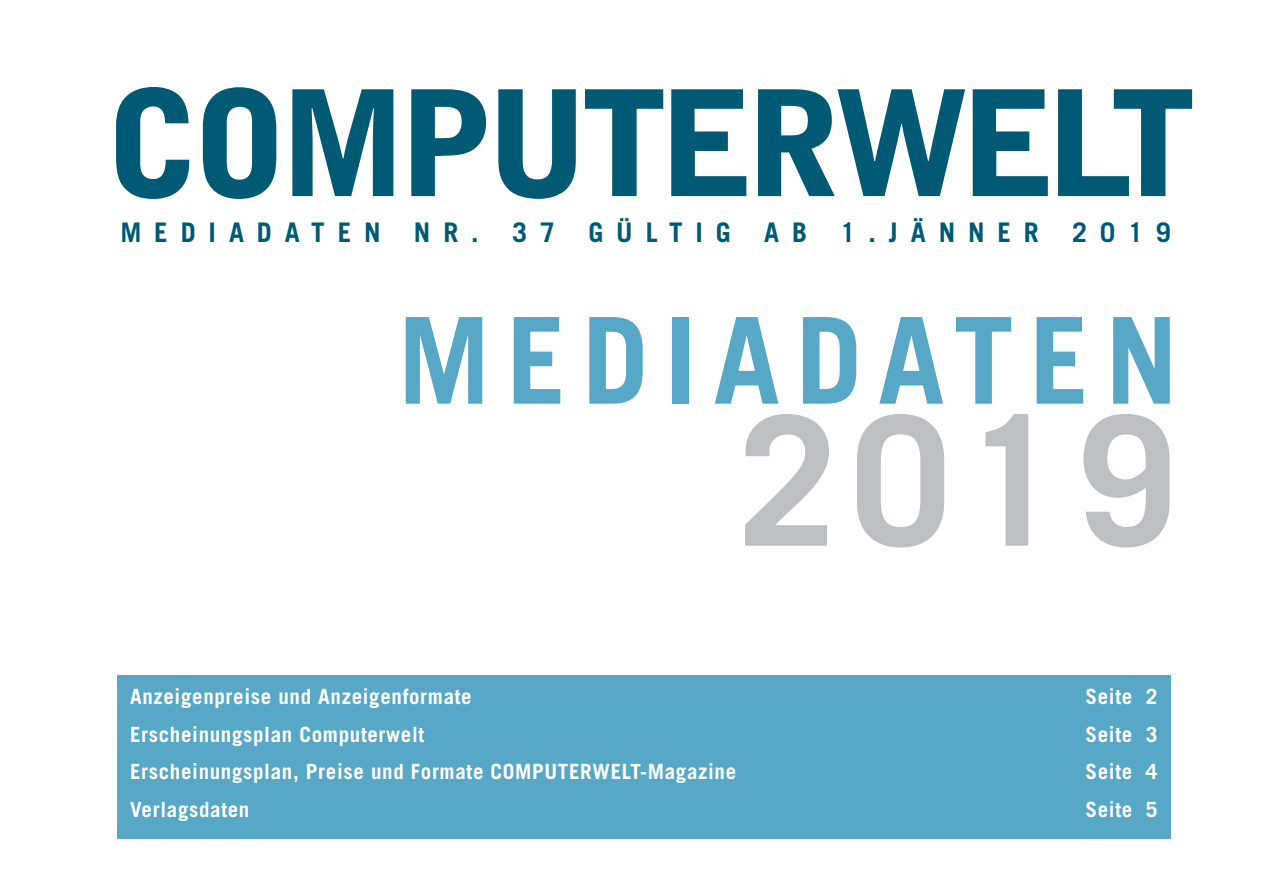
<style>
.page{position:relative;width:1263px;height:893px;background:#fff}
.page>*{position:absolute;margin:0;border:0;box-sizing:border-box;transform-origin:0 0}
.t1{font:700 180px "Trade Gothic";color:#bebfc2}
.t2{font:700 120px "Trade Gothic";letter-spacing:.13em;color:#57a7c6}
.t3{font:700 27px "Trade Gothic";letter-spacing:.48em;color:#005a74}
.t4{font:700 21px "Trade Gothic";letter-spacing:.03em;color:#fff}
</style>
<div class="page">
<div style="left:117px;top:675px;width:1053px;height:164px;background:#57a7c6"></div>
<svg style="left:116px;top:87px;width:73px;height:112px"></svg>
<svg style="left:203px;top:87px;width:73px;height:112px"></svg>
<svg style="left:292px;top:89px;width:101px;height:107px"></svg>
<svg style="left:411px;top:89px;width:75px;height:107px"></svg>
<svg style="left:498px;top:89px;width:78px;height:110px"></svg>
<svg style="left:585px;top:89px;width:78px;height:107px"></svg>
<svg style="left:671px;top:89px;width:75px;height:107px"></svg>
<svg style="left:758px;top:89px;width:207px;height:107px"></svg>
<svg style="left:973px;top:89px;width:75px;height:107px"></svg>
<svg style="left:1058px;top:89px;width:134px;height:107px"></svg>
<p class="t3" style="left:120px;top:216px;width:1052px">MEDIADATEN NR. 37 GÜLTIG AB 1.JÄNNER 2019</p>
<h2 class="t2" style="left:397px;top:287px;width:782px">MEDIADATEN</h2>
<h1 class="t1" style="left:738px;top:371px;width:440px">2019</h1>
<p class="t4" style="left:130px;top:684px;width:343px">Anzeigenpreise und Anzeigenformate</p>
<p class="t4" style="left:1085px;top:684px;width:74px">Seite 2</p>
<p class="t4" style="left:130px;top:721px;width:296px">Erscheinungsplan Computerwelt</p>
<p class="t4" style="left:1085px;top:721px;width:74px">Seite 3</p>
<p class="t4" style="left:130px;top:759px;width:608px">Erscheinungsplan, Preise und Formate COMPUTERWELT-Magazine</p>
<p class="t4" style="left:1085px;top:759px;width:74px">Seite 4</p>
<p class="t4" style="left:130px;top:796px;width:121px">Verlagsdaten</p>
<p class="t4" style="left:1085px;top:796px;width:74px">Seite 5</p>
</div>
